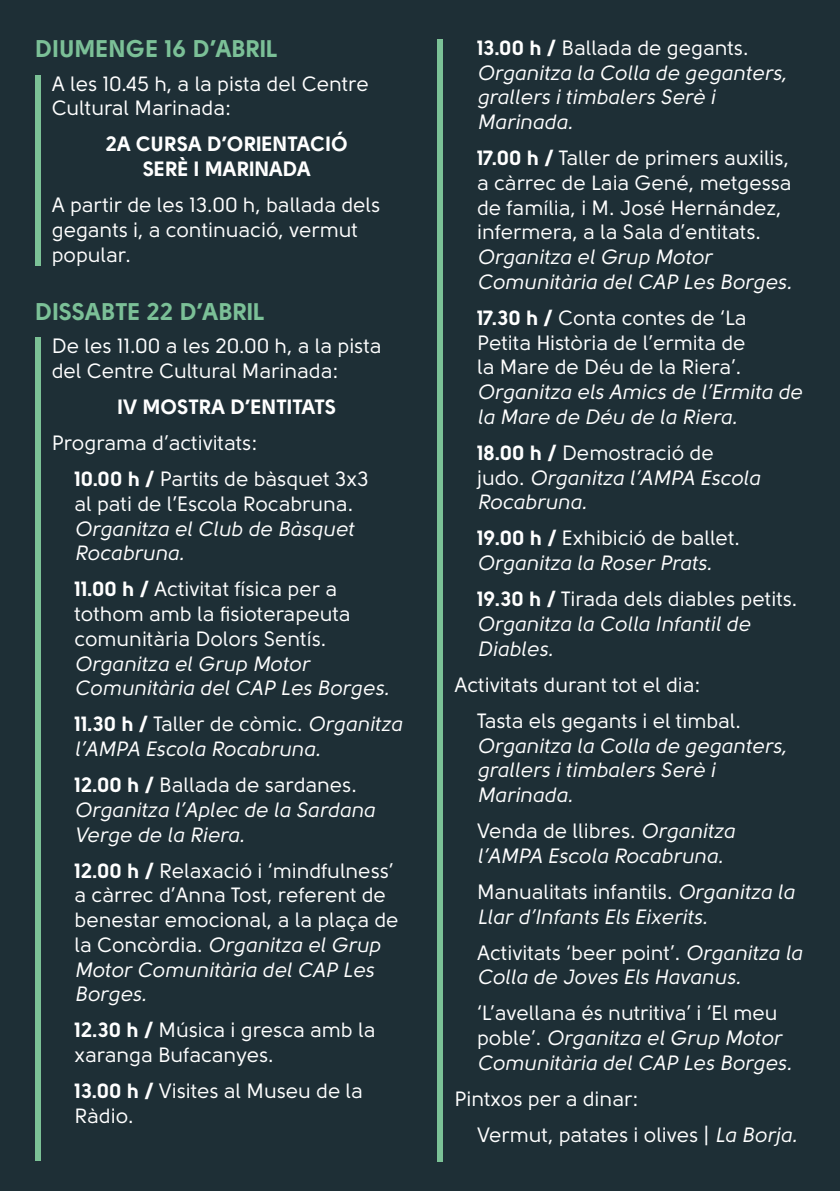
<style>
.page{position:relative;width:840px;height:1191px;background:#fff}
.page>*{position:absolute;margin:0;border:0;box-sizing:border-box;transform-origin:0 0}
.t1{font:24px "Solomon Sans Bold";color:#7bc097}
.t2{font:20.6px/24.8px "Solomon Sans Normal";color:#fff}
.t3{font:20.6px/24.8px "Solomon Sans Normal Italic";color:#fff}
.t4{font:20.6px/24.8px "Solomon Sans Bold";color:#fff;text-align:center}
.s1{font-family:"Solomon Sans Bold"}
.s2{font-family:"Solomon Sans Normal Italic"}
.s3{font-family:"Solomon Sans Normal"}
</style>
<div class="page">
<div style="left:0;top:0;width:839px;height:1191px;background:#1e2f36"></div>
<div style="left:35px;top:75px;width:5px;height:191px;background:#7bc196"></div>
<div style="left:35px;top:338px;width:5px;height:822px;background:#7bc196"></div>
<div style="left:437px;top:39px;width:6px;height:1122px;background:#7bc196"></div>
<p class="t1" style="left:35px;top:35px;width:244px">DIUMENGE 16 D’ABRIL</p>
<p class="t2" style="left:52px;top:71px;width:318px">A les 10.45 h, a la pista del Centre<br>Cultural Marinada:</p>
<p class="t4" style="left:106px;top:132px;width:243px">2A CURSA D’ORIENTACIÓ<br>SERÈ I MARINADA</p>
<p class="t2" style="left:52px;top:193px;width:329px">A partir de les 13.00 h, ballada dels gegants i, a continuació, vermut popular.</p>
<p class="t1" style="left:35px;top:297px;width:231px">DISSABTE 22 D’ABRIL</p>
<p class="t2" style="left:52px;top:334px;width:331px">De les 11.00 a les 20.00 h, a la pista del Centre Cultural Marinada:</p>
<p class="t4" style="left:117px;top:394px;width:220px">IV MOSTRA D’ENTITATS</p>
<p class="t2" style="left:52px;top:430px;width:207px">Programa d’activitats:</p>
<p class="t2" style="left:74px;top:466px;width:295px"><span class="s1">10.00 h /</span> Partits de bàsquet 3x3 al pati de l’Escola Rocabruna.<br><span class="s2">Organitza el Club de Bàsquet<br>Rocabruna.</span></p>
<p class="t2" style="left:74px;top:577px;width:316px"><span class="s1">11.00 h /</span> Activitat física per a tothom amb la fisioterapeuta comunitària Dolors Sentís.<br><span class="s2">Organitza el Grup Motor<br>Comunitària del CAP Les Borges.</span></p>
<p class="t3" style="left:74px;top:712px;width:329px"><span class="s1">11.30 h /</span> <span class="s3">Taller de còmic.</span> Organitza l’AMPA Escola Rocabruna.</p>
<p class="t3" style="left:74px;top:772px;width:302px"><span class="s1">12.00 h /</span> <span class="s3">Ballada de sardanes.<br></span>Organitza l’Aplec de la Sardana<br>Verge de la Riera.</p>
<p class="t2" style="left:74px;top:858px;width:325px"><span class="s1">12.00 h /</span> Relaxació i ‘mindfulness’ a càrrec d’Anna Tost, referent de benestar emocional, a la plaça de la Concòrdia. <span class="s2">Organitza el Grup<br>Motor Comunitària del CAP Les<br>Borges.</span></p>
<p class="t2" style="left:74px;top:1018px;width:302px"><span class="s1">12.30 h /</span> Música i gresca amb la xaranga Bufacanyes.</p>
<p class="t2" style="left:74px;top:1078px;width:290px"><span class="s1">13.00 h /</span> Visites al Museu de la<br>Ràdio.</p>
<p class="t3" style="left:477px;top:35px;width:311px"><span class="s1">13.00 h /</span> <span class="s3">Ballada de gegants.<br></span>Organitza la Colla de geganters, grallers i timbalers Serè i<br>Marinada.</p>
<p class="t2" style="left:477px;top:146px;width:316px"><span class="s1">17.00 h /</span> Taller de primers auxilis, a càrrec de Laia Gené, metgessa de família, i M. José Hernández, infermera, a la Sala d’entitats.<br><span class="s2">Organitza el Grup Motor<br>Comunitària del CAP Les Borges.</span></p>
<p class="t2" style="left:477px;top:305px;width:326px"><span class="s1">17.30 h /</span> Conta contes de ‘La<br>Petita Història de l’ermita de<br>la Mare de Déu de la Riera’.<br><span class="s2">Organitza els Amics de l’Ermita de la Mare de Déu de la Riera.</span></p>
<p class="t3" style="left:477px;top:440px;width:284px"><span class="s1">18.00 h /</span> <span class="s3">Demostració de judo.</span> Organitza l’AMPA Escola<br>Rocabruna.</p>
<p class="t3" style="left:477px;top:526px;width:264px"><span class="s1">19.00 h /</span> <span class="s3">Exhibició de ballet.<br></span>Organitza la Roser Prats.</p>
<p class="t3" style="left:477px;top:586px;width:321px"><span class="s1">19.30 h /</span> <span class="s3">Tirada dels diables petits.<br></span>Organitza la Colla Infantil de<br>Diables.</p>
<p class="t2" style="left:454px;top:672px;width:248px">Activitats durant tot el dia:</p>
<p class="t3" style="left:477px;top:708px;width:311px"><span class="s3">Tasta els gegants i el timbal.<br></span>Organitza la Colla de geganters, grallers i timbalers Serè i<br>Marinada.</p>
<p class="t3" style="left:477px;top:818px;width:259px"><span class="s3">Venda de llibres.</span> Organitza l’AMPA Escola Rocabruna.</p>
<p class="t3" style="left:477px;top:879px;width:319px"><span class="s3">Manualitats infantils.</span> Organitza la<br>Llar d’Infants Els Eixerits.</p>
<p class="t3" style="left:477px;top:940px;width:326px"><span class="s3">Activitats ‘beer point’.</span> Organitza la<br>Colla de Joves Els Havanus.</p>
<p class="t3" style="left:477px;top:1001px;width:316px"><span class="s3">‘L’avellana és nutritiva’ i ‘El meu poble’.</span> Organitza el Grup Motor<br>Comunitària del CAP Les Borges.</p>
<p class="t2" style="left:454px;top:1086px;width:186px">Pintxos per a dinar:</p>
<p class="t2" style="left:477px;top:1122px;width:321px">Vermut, patates i olives | <span class="s2">La Borja.</span></p>
</div>
